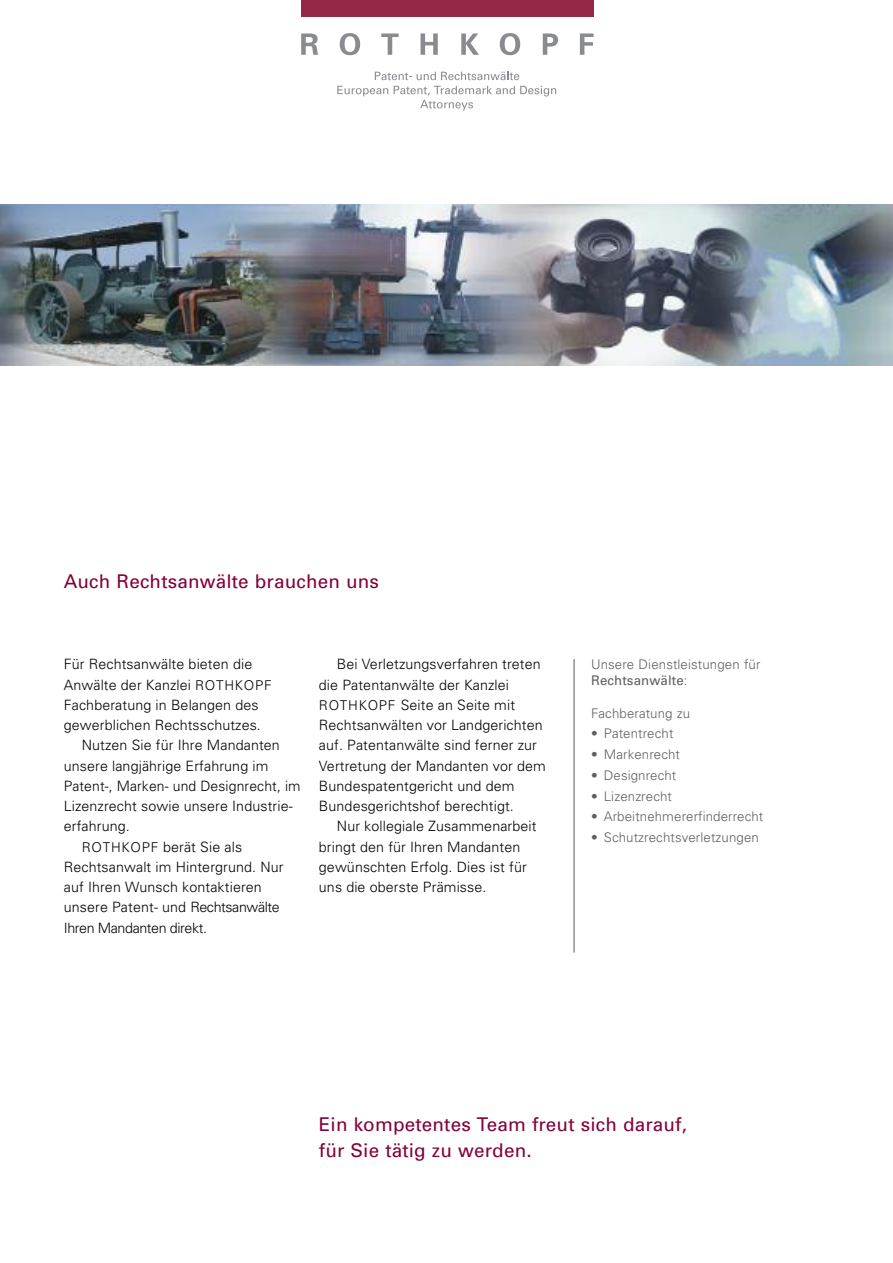
<style>
.page{position:relative;width:893px;height:1263px;background:#fff}
.page>*{position:absolute;margin:0;border:0;box-sizing:border-box;transform-origin:0 0}
.t1{font:18.9px/25.5px "Univers";letter-spacing:.01em;color:#84003a}
.t2{font:300 14.25px/20.2px "Univers";letter-spacing:.01em;color:#000}
.t3{font:300 14.25px "Univers";letter-spacing:-.01em;color:#000}
.t4{font:300 14.25px "Univers";letter-spacing:-.03em;color:#000}
.t5{font:300 13.2px/16.2px "Univers";letter-spacing:.01em;color:#5f5f5f}
.s1{font-size:13.5px}
.s2{font-weight:400}
</style>
<div class="page">
<hr style="left:573px;top:659px;width:2px;height:293px;background:#5f5f5f">
<div style="left:301px;top:0;width:292px;height:17px;background:#952846"></div>
<svg style="left:301px;top:33px;width:17px;height:22px"></svg>
<svg style="left:340px;top:33px;width:20px;height:22px"></svg>
<svg style="left:381px;top:33px;width:18px;height:22px"></svg>
<svg style="left:421px;top:33px;width:17px;height:22px"></svg>
<svg style="left:461px;top:33px;width:18px;height:22px"></svg>
<svg style="left:500px;top:33px;width:20px;height:22px"></svg>
<svg style="left:543px;top:33px;width:15px;height:22px"></svg>
<svg style="left:580px;top:33px;width:14px;height:22px"></svg>
<svg style="left:375px;top:72px;width:144px;height:8px"></svg>
<svg style="left:337px;top:86px;width:51px;height:10px"></svg>
<svg style="left:394px;top:86px;width:162px;height:24px"></svg>
<img style="left:0;top:204px;width:893px;height:162px">
<h1 class="t1" style="left:64px;top:570px;width:317px">Auch Rechtsanwälte brauchen uns</h1>
<p class="t2" style="left:64px;top:655px;width:190px">Für Rechtsanwälte bieten die</p>
<p class="t2" style="left:64px;top:676px;width:209px">Anwälte der Kanzlei <span class="s1">ROTHKOPF</span></p>
<p class="t2" style="left:64px;top:696px;width:196px">Fachberatung in Belangen des</p>
<p class="t2" style="left:64px;top:716px;width:199px">gewerblichen Rechtsschutzes.</p>
<p class="t2" style="left:82px;top:736px;width:200px">Nutzen Sie für Ihre Mandanten</p>
<p class="t2" style="left:64px;top:757px;width:206px">unsere langjährige Erfahrung im</p>
<p class="t2" style="left:64px;top:777px;width:238px">Patent-, Marken- und Designrecht, im</p>
<p class="t2" style="left:64px;top:797px;width:230px">Lizenzrecht sowie unsere Industrie-</p>
<p class="t2" style="left:64px;top:817px;width:67px">erfahrung.</p>
<p class="t2" style="left:82px;top:838px;width:162px"><span class="s1">ROTHKOPF</span> berät Sie als</p>
<p class="t2" style="left:64px;top:858px;width:221px">Rechtsanwalt im Hintergrund. Nur</p>
<p class="t2" style="left:64px;top:878px;width:200px">auf Ihren Wunsch kontaktieren</p>
<p class="t3" style="left:64px;top:902px;width:218px">unsere Patent- und Rechtsanwälte</p>
<p class="t4" style="left:64px;top:922px;width:145px">Ihren Mandanten direkt.</p>
<p class="t2" style="left:319px;top:655px;width:228px;text-indent:18px">Bei Verletzungsverfahren treten die Patentanwälte der Kanzlei<br><span class="s1">ROTHKOPF</span> Seite an Seite mit<br>Rechtsanwälten vor Landgerichten auf. Patentanwälte sind ferner zur<br>Vertretung der Mandanten vor dem<br>Bundespatentgericht und dem<br>Bundesgerichtshof berechtigt.</p>
<p class="t2" style="left:319px;top:817px;width:219px;text-indent:18px">Nur kollegiale Zusammenarbeit bringt den für Ihren Mandanten gewünschten Erfolg. Dies ist für uns die oberste Prämisse.</p>
<p class="t5" style="left:591px;top:657px;width:171px">Unsere Dienstleistungen für<br><span class="s2">Rechtsanwälte</span>:</p>
<p class="t5" style="left:591px;top:706px;width:101px">Fachberatung zu</p>
<p class="t5" style="left:591px;top:727px;width:84px">• Patentrecht</p>
<p class="t5" style="left:591px;top:747px;width:90px">• Markenrecht</p>
<p class="t5" style="left:591px;top:768px;width:87px">• Designrecht</p>
<p class="t5" style="left:591px;top:789px;width:82px">• Lizenzrecht</p>
<p class="t5" style="left:591px;top:810px;width:174px">• Arbeitnehmererfinderrecht</p>
<p class="t5" style="left:591px;top:830px;width:169px">• Schutzrechtsverletzungen</p>
<h1 class="t1" style="left:319px;top:1113px;width:370px">Ein kompetentes Team freut sich darauf, für Sie tätig zu werden.</h1>
</div>
